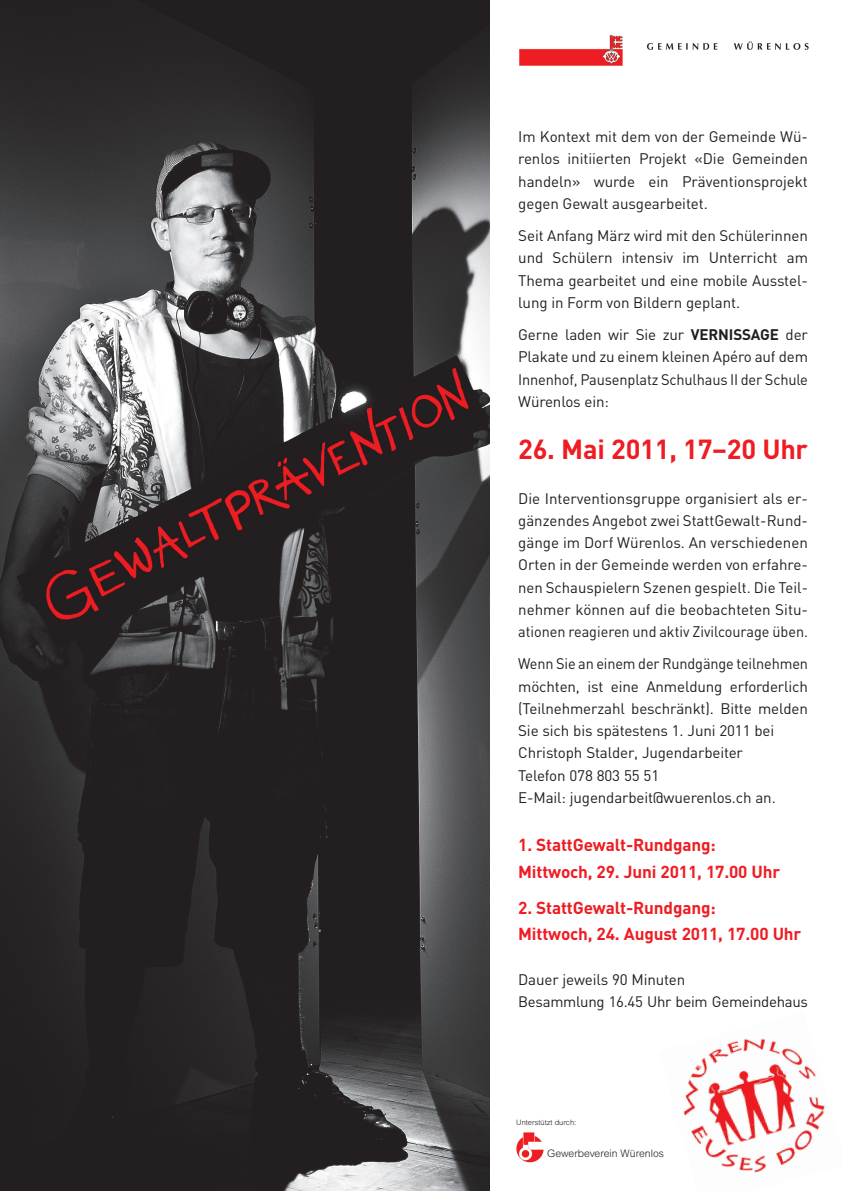
<style>
.page{position:relative;width:842px;height:1191px;background:#fff}
.page>*{position:absolute;margin:0;border:0;box-sizing:border-box;transform-origin:0 0}
.t1{font:700 27.3px "DIN";letter-spacing:-.01em;color:#ee1d23}
.t2{font:700 17.2px/26.3px "DIN";letter-spacing:-.01em;color:#ee1d23}
.t3{font:15.1px/22.2px "DIN";letter-spacing:-.01em;color:#231f20;text-align:justify}
.t4{font:15.1px/22.2px "DIN";letter-spacing:-.01em;color:#231f20;scale:.96 1}
.t5{font:15px "DIN";letter-spacing:-.02em;color:#231f20}
.t6{font:300 10.4px "Arial";color:#231f20}
.t7{font:300 7.5px "Arial";color:#231f20}
.s1{font-weight:700}
</style>
<div class="page">
<img style="left:0;top:0;width:489px;height:1191px">
<img style="left:516px;top:1132px;width:28px;height:30px">
<img style="left:519px;top:35px;width:290px;height:31px">
<img style="left:683px;top:1038px;width:62px;height:81px">
<img style="left:745px;top:1038px;width:80px;height:124px">
<img style="left:691px;top:1119px;width:97px;height:54px">
<p class="t3" style="left:518px;top:125px;width:291px">Im Kontext mit dem von der Gemeinde Wü&shy;renlos initiierten Projekt «Die Gemeinden handeln» wurde ein Präventionsprojekt gegen Gewalt ausgearbeitet.</p>
<p class="t3" style="left:518px;top:224px;width:291px">Seit Anfang März wird mit den Schülerinnen und Schülern intensiv im Unterricht am Thema gearbeitet und eine mobile Ausstel&shy;lung in Form von Bildern geplant.</p>
<p class="t3" style="left:518px;top:323px;width:291px">Gerne laden wir Sie zur <span class="s1">VERNISSAGE</span> der Plakate und zu einem kleinen Apéro auf dem Innenhof, Pausenplatz Schulhaus II der Schule Würenlos ein:</p>
<h1 class="t1" style="left:518px;top:431px;width:291px">26. Mai 2011, 17–20 Uhr</h1>
<p class="t3" style="left:518px;top:487px;width:291px">Die Interventionsgruppe organisiert als er&shy;gänzendes Angebot zwei StattGewalt-Rund&shy;gänge im Dorf Würenlos. An verschiedenen Orten in der Gemeinde werden von erfahre&shy;nen Schauspielern Szenen gespielt. Die Teil&shy;nehmer können auf die beobachteten Situ&shy;ationen reagieren und aktiv Zivilcourage üben.</p>
<p class="t4" style="left:518px;top:652px;width:303px">Wenn Sie an einem der Rundgänge teilnehmen möchten, ist eine Anmeldung erforderlich (Teilnehmerzahl beschränkt). Bitte melden Sie sich bis spätestens 1. Juni 2011 bei Christoph Stalder, Jugendarbeiter<br>Telefon 078 803 55 51<br>E-Mail: jugendarbeit@wuerenlos.ch an.</p>
<p class="t2" style="left:518px;top:831px;width:264px">1. StattGewalt-Rundgang:<br>Mittwoch, 29. Juni 2011, 17.00 Uhr</p>
<p class="t2" style="left:518px;top:894px;width:285px">2. StattGewalt-Rundgang:<br>Mittwoch, 24. August 2011, 17.00 Uhr</p>
<p class="t3" style="left:518px;top:968px;width:169px">Dauer jeweils 90 Minuten</p>
<p class="t5" style="left:518px;top:992px;width:291px">Besammlung 16.45 Uhr beim Gemeindehaus</p>
<p class="t7" style="left:516px;top:1118px;width:61px">Unterstützt durch:</p>
<p class="t6" style="left:547px;top:1147px;width:118px">Gewerbeverein Würenlos</p>
</div>
